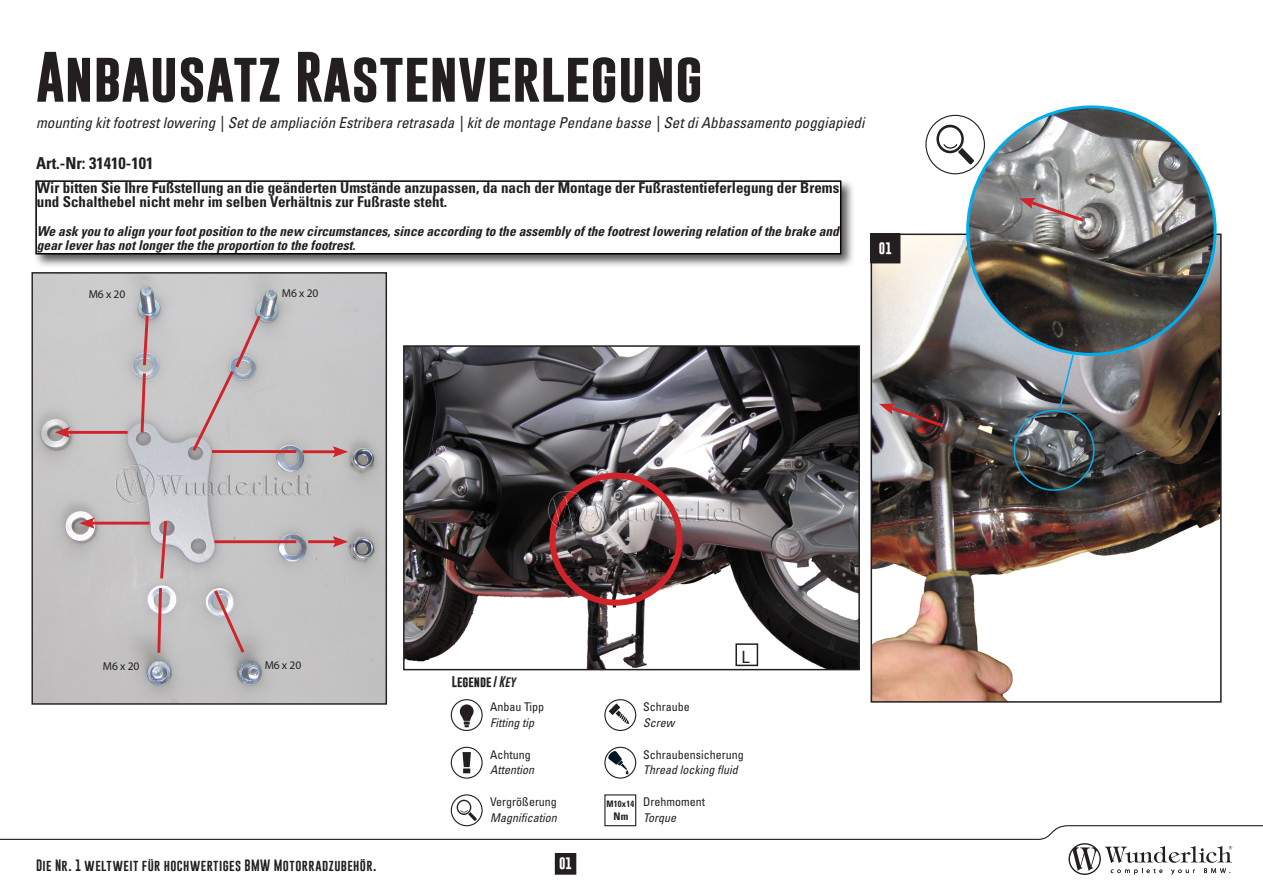
<style>
.page{position:relative;width:1263px;height:893px;background:#fff}
.page>*{position:absolute;margin:0;border:0;box-sizing:border-box;transform-origin:0 0}
.t1{font:700 51px "Gobold";color:#231f20}
.t2{font:18px "Myriad Pro";color:#231f20}
.t3{font:700 condensed 16.5px "Univers LT Std";color:#231f20}
.BU{font:700 condensed 15px/14.2px "Univers LT Std";color:#231f20}
.t4{font:italic condensed 15px "Univers LT Std";color:#231f20}
.BU-2{font:italic 700 condensed 13.5px/14.2px "Univers LT Std";color:#231f20}
.t5{font:condensed 12px "Univers LT Std";color:#231f20}
.t6{font:italic condensed 12px "Univers LT Std";color:#231f20}
.t7{font:12px "Gobold";letter-spacing:.035em;color:#231f20}
.t8{font:700 12px "Gobold";color:#fff}
.t9{font:11.55px "Myriad Pro";letter-spacing:-.01em;color:#231f20}
.t10{font:700 11.25px "Gobold";color:#231f20}
.t11{font:700 condensed 10.5px "Univers LT Std";color:#231f20}
.t12{font:700 condensed 9px "Univers LT Std";letter-spacing:.03em;color:#231f20;scale:.95 1}
.s1{font-weight:400;font-style:italic}
</style>
<div class="page">
<img style="left:33px;top:274px;width:352px;height:429px">
<div style="left:31px;top:272px;width:356px;height:433px;border:1px solid #231f20"></div>
<svg style="left:190px;top:312px;width:73px;height:142px;background:#c5bec0"></svg>
<hr style="left:212px;top:450px;width:84px;height:3px;background:#d1232a">
<hr style="left:303px;top:450px;width:35px;height:3px;background:#d1232a">
<svg style="left:332px;top:446px;width:16px;height:11px"></svg>
<svg style="left:212px;top:587px;width:35px;height:69px;background:#c2b4b6"></svg>
<hr style="left:214px;top:540px;width:82px;height:3px;background:#d1232a">
<hr style="left:308px;top:540px;width:30px;height:3px;background:#d1232a">
<svg style="left:332px;top:536px;width:16px;height:11px"></svg>
<svg style="left:156px;top:518px;width:13px;height:138px;background:#c5a3a6"></svg>
<hr style="left:89px;top:522px;width:61px;height:3px;background:#d1232a">
<svg style="left:79px;top:517px;width:16px;height:12px"></svg>
<svg style="left:139px;top:313px;width:11px;height:122px"></svg>
<hr style="left:65px;top:431px;width:63px;height:3px;background:#d1232a">
<svg style="left:55px;top:427px;width:15px;height:11px"></svg>
<img style="left:406px;top:348px;width:451px;height:319px">
<div style="left:403px;top:345px;width:457px;height:325px;border:2px solid #231f20"></div>
<div style="left:549px;top:473px;width:133px;height:133px;border:6px solid #d1232a;border-radius:50%"></div>
<div style="left:736px;top:644px;width:21px;height:21px;background:#fff"></div>
<div style="left:735px;top:643px;width:23px;height:23px;border:2px solid #231f20"></div>
<div style="left:925px;top:115px;width:60px;height:59px;border:1px solid #231f20;border-radius:50%"></div>
<svg style="left:936px;top:125px;width:38px;height:40px"></svg>
<img style="left:873px;top:237px;width:345px;height:463px">
<div style="left:870px;top:234px;width:351px;height:469px;border:2px solid #231f20"></div>
<img style="left:968px;top:107px;width:247px;height:247px;border-radius:124px">
<svg style="left:1019px;top:198px;width:67px;height:26px;background:#b19b9b"></svg>
<svg style="left:879px;top:403px;width:67px;height:26px;background:#78585a"></svg>
<div style="left:1013px;top:410px;width:81px;height:81px;border:2px solid #00aeef;border-radius:50%"></div>
<svg style="left:1058px;top:353px;width:17px;height:58px"></svg>
<div style="left:451px;top:747px;width:32px;height:32px;border:1px solid #231f20;border-radius:50%"></div>
<svg style="left:462px;top:752px;width:9px;height:21px"></svg>
<svg style="left:605px;top:700px;width:31px;height:30px"></svg>
<div style="left:604px;top:699px;width:32px;height:32px;border:1px solid #231f20;border-radius:50%"></div>
<svg style="left:609px;top:703px;width:20px;height:21px"></svg>
<svg style="left:605px;top:747px;width:31px;height:31px"></svg>
<div style="left:604px;top:747px;width:32px;height:32px;border:1px solid #231f20;border-radius:50%"></div>
<svg style="left:607px;top:750px;width:22px;height:24px"></svg>
<div style="left:451px;top:699px;width:32px;height:32px;border:1px solid #231f20;border-radius:50%"></div>
<svg style="left:460px;top:704px;width:14px;height:23px"></svg>
<svg style="left:451px;top:795px;width:31px;height:31px"></svg>
<div style="left:451px;top:794px;width:32px;height:32px;border:1px solid #231f20;border-radius:50%"></div>
<svg style="left:0;top:800px;width:1263px;height:75px"></svg>
<div style="left:33px;top:178px;width:823px;height:91px;background:#231f20;opacity:.75"></div>
<div style="left:36px;top:181px;width:805px;height:73px;background:#fff"></div>
<div style="left:35px;top:180px;width:806px;height:74px;border:2px solid #000"></div>
<img style="left:548px;top:490px;width:198px;height:39px">
<div style="left:871px;top:234px;width:29px;height:29px;background:#231f20"></div>
<div style="left:870px;top:234px;width:30px;height:29px;border:1px solid #231f20"></div>
<div style="left:555px;top:854px;width:21px;height:20px;background:#231f20"></div>
<div style="left:555px;top:853px;width:21px;height:21px;border:1px solid #231f20"></div>
<img style="left:116px;top:465px;width:197px;height:39px">
<p class="t1" style="left:36px;top:44px;width:668px">Anbausatz Rastenverlegung</p>
<p class="t4" style="left:36px;top:113px;width:830px">mounting kit footrest lowering | Set de ampliación Estribera retrasada | kit de montage Pendane basse | Set di Abbassamento poggiapiedi</p>
<p class="t3" style="left:36px;top:153px;width:119px">Art.-Nr: 31410-101</p>
<p class="BU" style="left:37px;top:180px;width:804px">Wir bitten Sie Ihre Fußstellung an die geänderten Umstände anzupassen, da nach der Montage der Fußrastentieferlegung der Brems und Schalthebel nicht mehr im selben Verhältnis zur Fußraste steht.</p>
<p class="BU-2" style="left:37px;top:224px;width:804px">We ask you to align your foot position to the new circumstances, since according to the assembly of the footrest lowering relation of the brake and gear lever has not longer the the proportion to the footrest.</p>
<p class="t8" style="left:879px;top:240px;width:15px">01</p>
<p class="t9" style="left:89px;top:287px;width:38px">M6 x 20</p>
<p class="t9" style="left:282px;top:286px;width:38px">M6 x 20</p>
<p class="t9" style="left:103px;top:658px;width:38px">M6 x 20</p>
<p class="t9" style="left:265px;top:658px;width:38px">M6 x 20</p>
<p class="t7" style="left:36px;top:858px;width:342px">Die Nr. 1 weltweit für hochwertiges BMW Motorradzubehör.</p>
<p class="t2" style="left:741px;top:645px;width:10px">L</p>
<p class="t10" style="left:452px;top:675px;width:68px">Legende /<span class="s1">Key</span></p>
<p class="t5" style="left:490px;top:699px;width:55px">Anbau Tipp</p>
<p class="t5" style="left:643px;top:699px;width:48px">Schraube</p>
<p class="t6" style="left:490px;top:715px;width:45px">Fitting tip</p>
<p class="t6" style="left:643px;top:715px;width:33px">Screw</p>
<p class="t5" style="left:490px;top:747px;width:42px">Achtung</p>
<p class="t5" style="left:643px;top:747px;width:102px">Schraubensicherung</p>
<p class="t6" style="left:490px;top:762px;width:46px">Attention</p>
<p class="t6" style="left:643px;top:762px;width:96px">Thread locking fluid</p>
<p class="t5" style="left:490px;top:795px;width:68px">Vergrößerung</p>
<p class="t5" style="left:643px;top:795px;width:63px">Drehmoment</p>
<p class="t6" style="left:490px;top:810px;width:68px">Magnification</p>
<p class="t6" style="left:643px;top:810px;width:34px">Torque</p>
<p class="t12" style="left:606px;top:798px;width:31px">M10x14</p>
<p class="t11" style="left:613px;top:810px;width:16px">Nm</p>
<p class="t8" style="left:559px;top:855px;width:15px">01</p>
</div>
